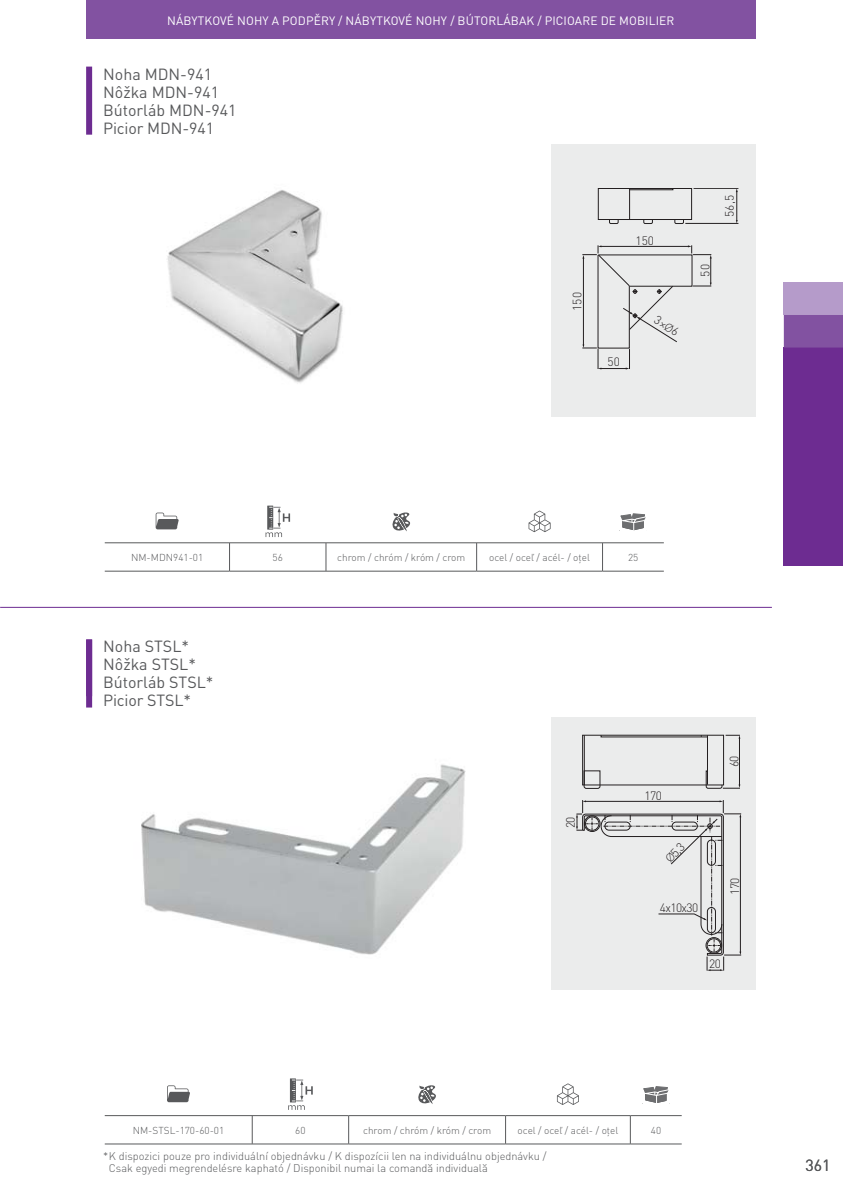
<style>
.page{position:relative;width:843px;height:1192px;background:#fff}
.page>*{position:absolute;margin:0;border:0;box-sizing:border-box;transform-origin:0 0}
.t1{font:16px/18px "DIN Pro";color:#58595b}
.t2{font:12px "DIN Pro";letter-spacing:.01em;color:#fff}
.t3{font:300 12px "DIN Pro";letter-spacing:-.05em;color:#231f20}
.t4{font:300 11px/12px "DIN Pro";color:#58595b}
.t5{font:300 10px "DIN Pro";color:#58595b}
.s1{font-family:"Myriad Pro"}
</style>
<div class="page">
<div style="left:783px;top:347px;width:60px;height:218px;background:#6d2c91"></div>
<div style="left:783px;top:315px;width:60px;height:32px;background:#8252a1"></div>
<div style="left:783px;top:282px;width:60px;height:33px;background:#b59bca"></div>
<div style="left:86px;top:639px;width:6px;height:68px;background:#6d2c91"></div>
<div style="left:86px;top:67px;width:6px;height:68px;background:#6d2c91"></div>
<div style="left:86px;top:0;width:669px;height:38px;background:#8252a1"></div>
<hr style="left:1px;top:607px;width:771px;height:1px;background:#6d2c91">
<div style="left:551px;top:145px;width:204px;height:272px;background:#ebecec"></div>
<img style="left:167px;top:190px;width:176px;height:193px">
<svg style="left:597px;top:188px;width:95px;height:36px"></svg>
<hr style="left:629px;top:189px;width:1px;height:30px;background:#231f20">
<hr style="left:693px;top:188px;width:45px;height:1px;background:#231f20">
<hr style="left:685px;top:223px;width:53px;height:1px;background:#231f20">
<hr style="left:736px;top:191px;width:1px;height:30px;background:#231f20">
<svg style="left:582px;top:245px;width:129px;height:124px"></svg>
<div style="left:551px;top:717px;width:204px;height:272px;background:#ebecec"></div>
<div style="left:582px;top:735px;width:141px;height:50px;border:1px solid #231f20"></div>
<hr style="left:707px;top:735px;width:1px;height:49px;background:#231f20">
<hr style="left:584px;top:735px;width:1px;height:50px;background:#231f20">
<svg style="left:600px;top:735px;width:107px;height:2px"></svg>
<svg style="left:583px;top:770px;width:17px;height:19px"></svg>
<hr style="left:739px;top:738px;width:1px;height:47px;background:#231f20">
<svg style="left:725px;top:735px;width:15px;height:3px"></svg>
<svg style="left:705px;top:770px;width:35px;height:19px"></svg>
<svg style="left:576px;top:800px;width:165px;height:171px"></svg>
<img style="left:141px;top:764px;width:325px;height:191px">
<svg style="left:325px;top:543px;width:1px;height:28px"></svg>
<hr style="left:105px;top:571px;width:124px;height:1px;background:#58595b">
<svg style="left:229px;top:543px;width:1px;height:28px"></svg>
<hr style="left:229px;top:571px;width:247px;height:1px;background:#58595b">
<svg style="left:476px;top:543px;width:1px;height:28px"></svg>
<hr style="left:476px;top:571px;width:126px;height:1px;background:#58595b">
<hr style="left:105px;top:542px;width:558px;height:1px;background:#58595b">
<svg style="left:602px;top:543px;width:1px;height:28px"></svg>
<hr style="left:602px;top:571px;width:61px;height:1px;background:#58595b">
<svg style="left:156px;top:512px;width:23px;height:17px"></svg>
<svg style="left:265px;top:505px;width:25px;height:32px"></svg>
<svg style="left:392px;top:512px;width:18px;height:19px"></svg>
<svg style="left:528px;top:510px;width:22px;height:22px"></svg>
<svg style="left:619px;top:513px;width:27px;height:18px"></svg>
<hr style="left:105px;top:1143px;width:243px;height:1px;background:#58595b">
<hr style="left:505px;top:1143px;width:125px;height:1px;background:#58595b">
<hr style="left:505px;top:1115px;width:125px;height:1px;background:#58595b">
<hr style="left:105px;top:1115px;width:243px;height:1px;background:#58595b">
<svg style="left:252px;top:1115px;width:1px;height:28px"></svg>
<hr style="left:348px;top:1115px;width:157px;height:1px;background:#58595b">
<svg style="left:348px;top:1115px;width:1px;height:28px"></svg>
<svg style="left:505px;top:1115px;width:1px;height:28px"></svg>
<hr style="left:348px;top:1143px;width:157px;height:1px;background:#58595b">
<hr style="left:630px;top:1115px;width:51px;height:1px;background:#58595b">
<svg style="left:630px;top:1115px;width:1px;height:28px"></svg>
<hr style="left:630px;top:1143px;width:51px;height:1px;background:#58595b">
<svg style="left:167px;top:1085px;width:23px;height:17px"></svg>
<svg style="left:288px;top:1078px;width:25px;height:31px"></svg>
<svg style="left:418px;top:1085px;width:18px;height:19px"></svg>
<svg style="left:557px;top:1083px;width:22px;height:21px"></svg>
<svg style="left:643px;top:1086px;width:26px;height:17px"></svg>
<p class="t2" style="left:167px;top:16px;width:508px">NÁBYTKOVÉ NOHY A PODPĚRY / NÁBYTKOVÉ NOHY / BÚTORLÁBAK / PICIOARE DE MOBILIER</p>
<h1 class="t1" style="left:103px;top:67px;width:135px">Noha MDN-941<br>Nôžka MDN-941<br>Bútorláb MDN-941<br>Picior MDN-941</h1>
<p class="t3" style="left:573px;top:311px;width:20px;rotate:-90deg">150</p>
<p class="t3" style="left:635px;top:236px;width:20px">150</p>
<p class="t3" style="left:607px;top:358px;width:14px">50</p>
<p class="t3" style="left:657px;top:315px;width:28px;rotate:32deg">3×<span class="s1">Ø</span>6</p>
<p class="t3" style="left:725px;top:217px;width:23px;rotate:-90deg">56,5</p>
<p class="t3" style="left:701px;top:276px;width:14px;rotate:-90deg">50</p>
<p class="t5" style="left:131px;top:553px;width:74px">NM-MDN941-01</p>
<p class="t5" style="left:272px;top:553px;width:12px">56</p>
<p class="t5" style="left:337px;top:553px;width:129px">chrom / chróm / króm / crom</p>
<p class="t5" style="left:489px;top:553px;width:102px">ocel / oceľ / acél- / oţel</p>
<p class="t5" style="left:628px;top:553px;width:12px">25</p>
<h1 class="t1" style="left:103px;top:639px;width:112px">Noha STSL*<br>Nôžka STSL*<br>Bútorláb STSL*<br>Picior STSL*</h1>
<p class="t3" style="left:566px;top:828px;width:13px;rotate:-90deg">20</p>
<p class="t3" style="left:644px;top:791px;width:19px">170</p>
<p class="t3" style="left:664px;top:857px;width:23px;rotate:-46deg"><span class="s1">Ø</span>5,3</p>
<p class="t3" style="left:660px;top:903px;width:40px">4x10x30</p>
<p class="t3" style="left:730px;top:767px;width:13px;rotate:-90deg">60</p>
<p class="t3" style="left:730px;top:895px;width:19px;rotate:-90deg">170</p>
<p class="t3" style="left:709px;top:959px;width:13px">20</p>
<p class="t5" style="left:133px;top:1126px;width:93px">NM-STSL-170-60-01</p>
<p class="t5" style="left:295px;top:1126px;width:12px">60</p>
<p class="t5" style="left:363px;top:1126px;width:129px">chrom / chróm / króm / crom</p>
<p class="t5" style="left:517px;top:1126px;width:102px">ocel / oceľ / acél- / oţel</p>
<p class="t5" style="left:651px;top:1126px;width:12px">40</p>
<p class="t4" style="left:109px;top:1151px;width:439px;text-indent:-6px">* K dispozici pouze pro individuální objednávku / K dispozícii len na individuálnu objednávku /<br>Csak egyedi megrendelésre kapható / Disponibil numai la comandă individuală</p>
<h1 class="t1" style="left:805px;top:1158px;width:27px">361</h1>
</div>
